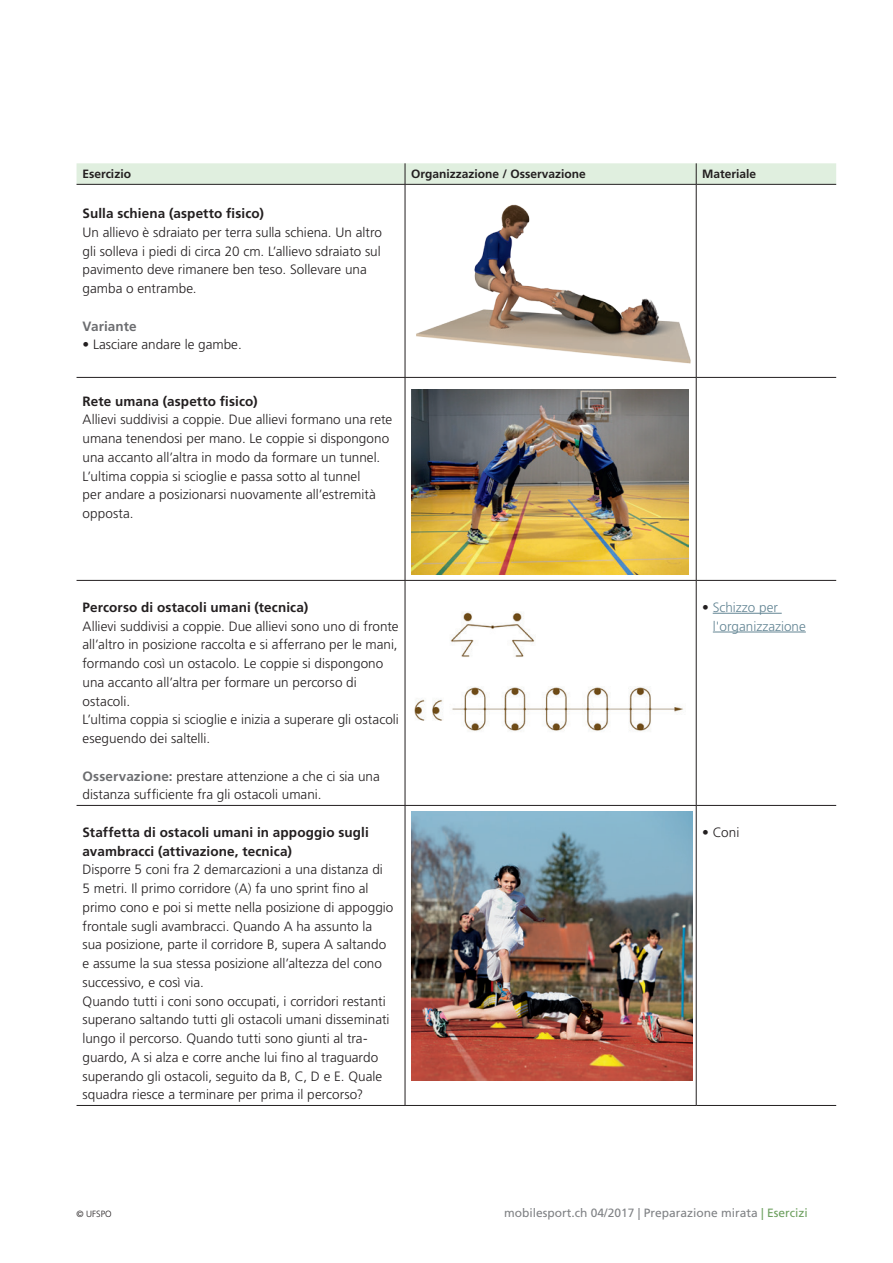
<style>
.page{position:relative;width:893px;height:1263px;background:#fff}
.page>*{position:absolute;margin:0;border:0;box-sizing:border-box;transform-origin:0 0}
.P_Gundtext_d{font:300 13.5px/18.8px "Frutiger LT";color:#231f20}
.P_Gundtext_d-2{font:700 13.5px/18.8px "Frutiger LT";letter-spacing:.01em;color:#231f20}
.P_LI_Grundtext_d_Auf{font:300 13.5px/18.8px "Frutiger LT";color:#638594}
.P_LI_Grundtext_d_Auf-2{font:300 13.5px "Frutiger LT";color:#231f20}
.P_Gundtext_d-3{font:700 13.5px "Frutiger LT";letter-spacing:.005em;color:#6c6d70}
.t1{font:12px "Frutiger LT";color:#808285}
.TD_Tabelle_d{font:700 12px "Frutiger LT";color:#231f20}
.t2{font:300 9px "Frutiger LT";color:#231f20}
.s1{font-weight:700;color:#6c6d70}
.s2{color:#231f20}
.s3{color:#6ea060}
</style>
<div class="page">
<svg style="left:77px;top:163px;width:759px;height:21px;background:#deeddd"></svg>
<hr style="left:77px;top:184px;width:328px;height:1px;background:#231f20">
<hr style="left:405px;top:184px;width:291px;height:1px;background:#231f20">
<hr style="left:405px;top:185px;width:1px;height:192px;background:#231f20">
<hr style="left:696px;top:184px;width:140px;height:1px;background:#231f20">
<hr style="left:696px;top:185px;width:1px;height:192px;background:#231f20">
<hr style="left:405px;top:378px;width:1px;height:202px;background:#231f20">
<hr style="left:696px;top:378px;width:1px;height:202px;background:#231f20">
<hr style="left:405px;top:581px;width:1px;height:224px;background:#231f20">
<hr style="left:696px;top:581px;width:1px;height:224px;background:#231f20">
<hr style="left:405px;top:806px;width:1px;height:299px;background:#231f20">
<hr style="left:696px;top:806px;width:1px;height:299px;background:#231f20">
<hr style="left:77px;top:377px;width:328px;height:1px;background:#231f20">
<hr style="left:405px;top:377px;width:291px;height:1px;background:#231f20">
<hr style="left:696px;top:377px;width:140px;height:1px;background:#231f20">
<hr style="left:77px;top:580px;width:328px;height:1px;background:#231f20">
<hr style="left:405px;top:580px;width:291px;height:1px;background:#231f20">
<hr style="left:696px;top:580px;width:140px;height:1px;background:#231f20">
<hr style="left:77px;top:805px;width:328px;height:1px;background:#231f20">
<hr style="left:405px;top:805px;width:291px;height:1px;background:#231f20">
<hr style="left:696px;top:805px;width:140px;height:1px;background:#231f20">
<hr style="left:77px;top:1105px;width:328px;height:1px;background:#231f20">
<hr style="left:405px;top:1105px;width:291px;height:1px;background:#231f20">
<hr style="left:696px;top:1105px;width:140px;height:1px;background:#231f20">
<img style="left:416px;top:204px;width:281px;height:164px">
<img style="left:411px;top:389px;width:278px;height:185px">
<img style="left:414px;top:611px;width:269px;height:120px">
<hr style="left:713px;top:613px;width:69px;height:1px;background:#638594">
<hr style="left:713px;top:632px;width:93px;height:1px;background:#638594">
<img style="left:411px;top:812px;width:281px;height:269px">
<p class="TD_Tabelle_d" style="left:83px;top:167px;width:50px">Esercizio</p>
<p class="TD_Tabelle_d" style="left:411px;top:167px;width:176px">Organizzazione / Osservazione</p>
<p class="TD_Tabelle_d" style="left:702px;top:167px;width:56px">Materiale</p>
<p class="P_Gundtext_d-2" style="left:83px;top:204px;width:183px">Sulla schiena (aspetto fisico)</p>
<p class="P_Gundtext_d" style="left:83px;top:223px;width:301px">Un allievo è sdraiato per terra sulla schiena. Un altro gli solleva i piedi di circa 20 cm. L’allievo sdraiato sul pavimento deve rimanere ben teso. Sollevare una gamba o entrambe.</p>
<p class="P_Gundtext_d-3" style="left:83px;top:318px;width:56px">Variante</p>
<p class="P_LI_Grundtext_d_Auf-2" style="left:83px;top:337px;width:161px">• Lasciare andare le gambe.</p>
<p class="P_Gundtext_d-2" style="left:83px;top:392px;width:177px">Rete umana (aspetto fisico)</p>
<p class="P_Gundtext_d" style="left:83px;top:410px;width:311px">Allievi suddivisi a coppie. Due allievi formano una rete umana tenendosi per mano. Le coppie si dispongono una accanto all’altra in modo da formare un tunnel.<br>L’ultima coppia si scioglie e passa sotto al tunnel<br>per andare a posizionarsi nuovamente all’estremità opposta.</p>
<p class="P_Gundtext_d-2" style="left:83px;top:598px;width:227px">Percorso di ostacoli umani (tecnica)</p>
<p class="P_Gundtext_d" style="left:83px;top:617px;width:318px">Allievi suddivisi a coppie. Due allievi sono uno di fronte all’altro in posizione raccolta e si afferrano per le mani, formando così un ostacolo. Le coppie si dispongono una accanto all’altra per formare un percorso di ostacoli.</p>
<p class="P_Gundtext_d" style="left:83px;top:710px;width:318px">L’ultima coppia si scioglie e inizia a superare gli ostacoli eseguendo dei saltelli.</p>
<p class="P_Gundtext_d" style="left:83px;top:767px;width:299px"><span class="s1">Osservazione:</span> prestare attenzione a che ci sia una distanza sufficiente fra gli ostacoli umani.</p>
<p class="P_Gundtext_d-2" style="left:83px;top:823px;width:288px">Staffetta di ostacoli umani in appoggio sugli avambracci (attivazione, tecnica)</p>
<p class="P_Gundtext_d" style="left:83px;top:860px;width:312px">Disporre 5 coni fra 2 demarcazioni a una distanza di 5 metri. Il primo corridore (A) fa uno sprint fino al primo cono e poi si mette nella posizione di appoggio frontale sugli avambracci. Quando A ha assunto la sua posizione, parte il corridore B, supera A saltando e assume la sua stessa posizione all’altezza del cono successivo, e così via.</p>
<p class="P_Gundtext_d" style="left:83px;top:992px;width:309px">Quando tutti i coni sono occupati, i corridori restanti superano saltando tutti gli ostacoli umani disseminati lungo il percorso. Quando tutti sono giunti al tra&shy;guardo, A si alza e corre anche lui fino al traguardo superando gli ostacoli, seguito da B, C, D e E. Quale squadra riesce a terminare per prima il percorso?</p>
<p class="P_LI_Grundtext_d_Auf" style="left:713px;top:598px;width:95px;text-indent:-11px"><span class="s2">•</span> Schizzo per l'organizzazione</p>
<p class="P_Gundtext_d" style="left:702px;top:823px;width:39px">• Coni</p>
<p class="t2" style="left:77px;top:1209px;width:37px">© UFSPO</p>
<p class="t1" style="left:504px;top:1206px;width:305px">mobilesport.ch 04/2017 | Preparazione mirata <span class="s3">| Esercizi</span></p>
</div>
